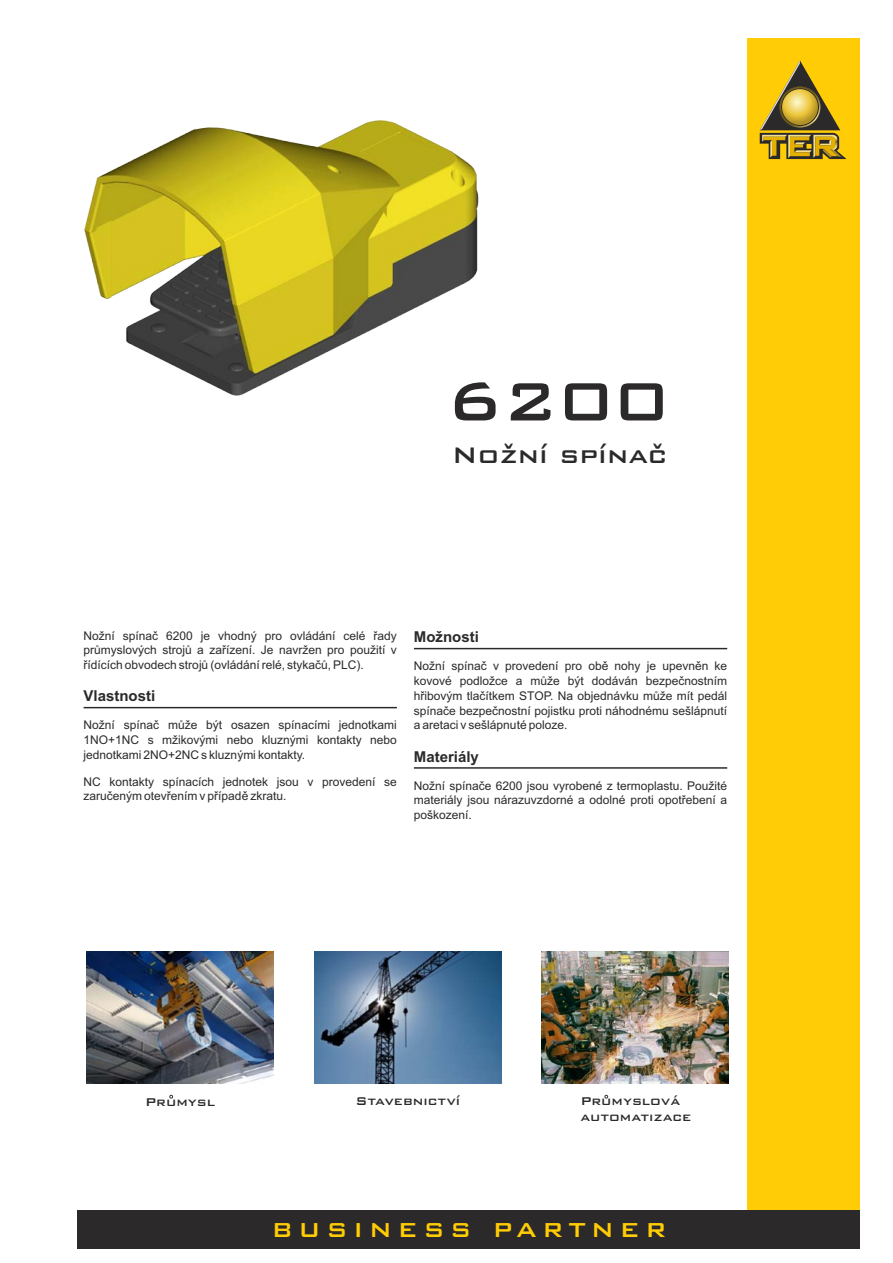
<style>
.page{position:relative;width:893px;height:1263px;background:#fff}
.page>*{position:absolute;margin:0;border:0;box-sizing:border-box;transform-origin:0 0}
.t1{font:500 72px "Bank Gothic BT";color:#2b2929}
.t2{font:500 30px "Bank Gothic BT";color:#2b2929}
.t3{font:500 27px "Bank Gothic BT";letter-spacing:.195em;color:#ffcc05}
.t4{font:500 15px/15.8px "Bank Gothic BT";color:#2b2929}
.t5{font:700 15px "Arial";color:#2b2929}
.t6{font:12px/14.7px "Arial";color:#2b2929;text-align:justify}
</style>
<div class="page">
<div style="left:747px;top:38px;width:112px;height:1172px;background:#ffcc05"></div>
<div style="left:77px;top:1210px;width:782px;height:39px;background:#2b2929"></div>
<svg style="left:760px;top:61px;width:86px;height:98px"></svg>
<hr style="left:84px;top:707px;width:313px;height:1px;background:#2b2929">
<hr style="left:414px;top:767px;width:313px;height:2px;background:#2b2929">
<hr style="left:414px;top:648px;width:313px;height:1px;background:#2b2929">
<img style="left:314px;top:952px;width:187px;height:131px">
<img style="left:86px;top:952px;width:187px;height:131px">
<img style="left:542px;top:952px;width:187px;height:131px">
<img style="left:84px;top:120px;width:394px;height:275px">
<h1 class="t1" style="left:447px;top:366px;width:224px">6200</h1>
<h2 class="t2" style="left:452px;top:440px;width:217px">Nožní spínač</h2>
<p class="t6" style="left:84px;top:629px;width:315px">Nožní spínač 6200 je vhodný pro ovládání celé řady průmyslových strojů a zařízení. Je navržen pro použití v řídících obvodech strojů (ovládání relé, stykačů, PLC).</p>
<p class="t5" style="left:84px;top:690px;width:73px">Vlastnosti</p>
<p class="t6" style="left:84px;top:719px;width:315px">Nožní spínač může být osazen spínacími jednotkami 1NO+1NC s mžikovými nebo kluznými kontakty nebo jednotkami 2NO+2NC s kluznými kontakty.</p>
<p class="t6" style="left:84px;top:775px;width:315px">NC kontakty spínacích jednotek jsou v provedení se zaručeným otevřením v případě zkratu.</p>
<p class="t5" style="left:414px;top:631px;width:66px">Možnosti</p>
<p class="t6" style="left:414px;top:660px;width:315px">Nožní spínač v provedení pro obě nohy je upevněn ke kovové podložce a může být dodáván bezpečnostním hřibovým tlačítkem STOP. Na objednávku může mít pedál spínače bezpečnostní pojistku proti náhodnému sešlápnutí a aretaci v sešlápnuté poloze.</p>
<p class="t5" style="left:414px;top:751px;width:67px">Materiály</p>
<p class="t6" style="left:414px;top:779px;width:315px">Nožní spínače 6200 jsou vyrobené z termoplastu. Použité materiály jsou nárazuvzdorné a odolné proti opotřebení a poškození.</p>
<p class="t4" style="left:145px;top:1094px;width:71px">Prumysl</p>
<p class="t4" style="left:355px;top:1093px;width:106px">Stavebnictví</p>
<p class="t4" style="left:580px;top:1093px;width:112px">Prumyslová automatizace</p>
<h3 class="t3" style="left:271px;top:1216px;width:397px">BUSINESS PARTNER</h3>
</div>
